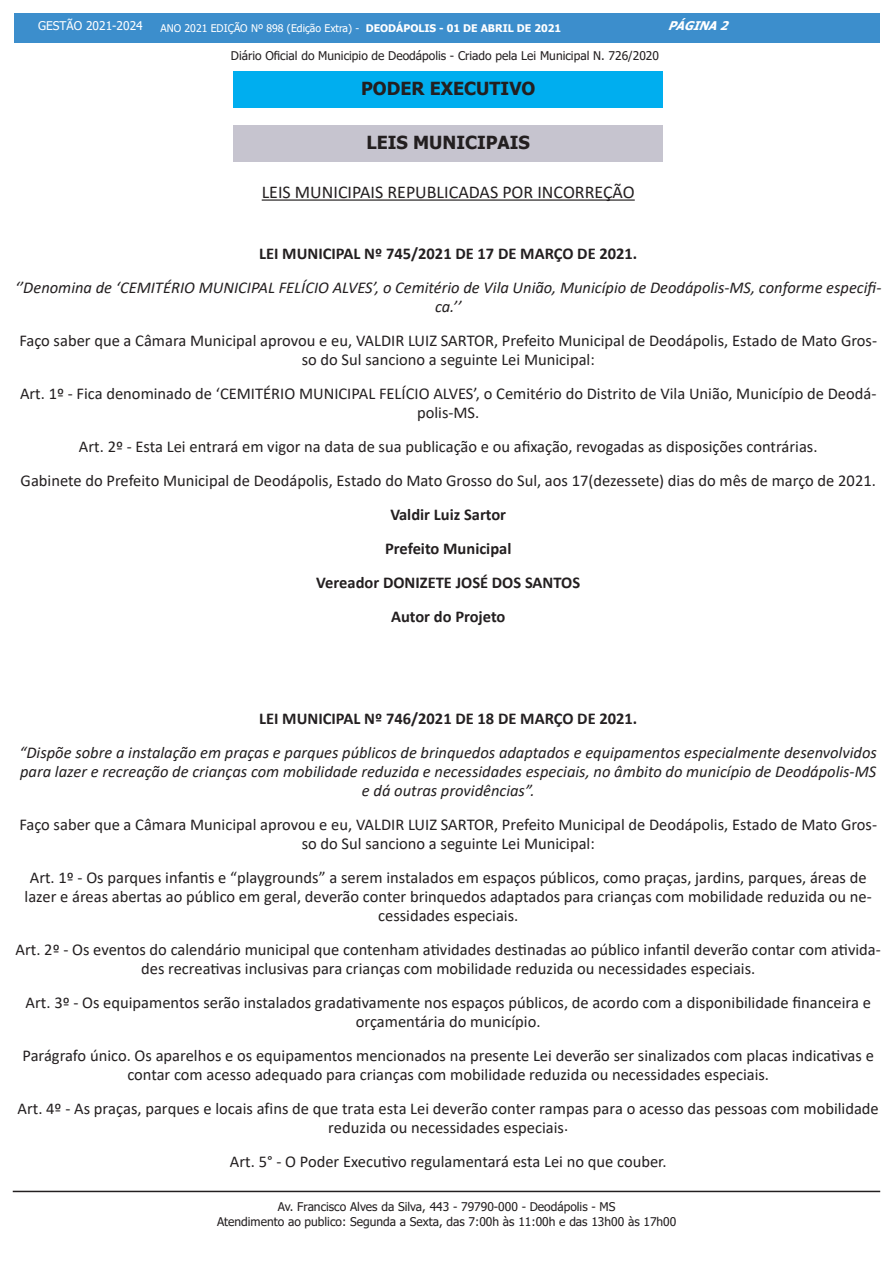
<style>
.page{position:relative;width:893px;height:1263px;background:#fff}
.page>*{position:absolute;margin:0;border:0;box-sizing:border-box;transform-origin:0 0}
.t1{font:18px "Calibri";color:#231f20}
.t2{font:700 18px "Tahoma";color:#231f20}
.t3{font:16.5px/18.9px "Calibri";color:#231f20;text-align:center}
.t4{font:italic 16.5px/19px "Calibri";color:#231f20;text-align:center}
.t5{font:700 16.5px "Calibri";color:#231f20}
.t6{font:12px/14.4px "Tahoma";color:#231f20;text-align:center}
.t7{font:12px "Tahoma";color:#fff}
.t8{font:italic 700 12px "Tahoma";color:#fff}
.t9{font:10.5px "Tahoma";color:#fff}
.s1{font-weight:700}
</style>
<div class="page">
<div style="left:14px;top:14px;width:865px;height:29px;background:#3c8ecc"></div>
<hr style="left:13px;top:1191px;width:867px;height:1px;background:#231f20">
<hr style="left:262px;top:199px;width:373px;height:2px;background:#231f20">
<div style="left:233px;top:72px;width:430px;height:36px;background:#00aeef"></div>
<div style="left:233px;top:126px;width:430px;height:36px;background:#c6c4cf"></div>
<p class="t7" style="left:38px;top:18px;width:106px">GESTÃO 2021-2024</p>
<p class="t9" style="left:161px;top:21px;width:402px">ANO 2021 EDIÇÃO Nº 898 (Edição Extra) - <span class="s1">DEODÁPOLIS - 01 DE ABRIL DE 2021</span></p>
<p class="t8" style="left:668px;top:17px;width:68px">PÁGINA2</p>
<p class="t6" style="left:231px;top:49px;width:430px">Diário Oficial do Municipio de Deodápolis - Criado pela Lei Municipal N. 726/2020</p>
<p class="t2" style="left:361px;top:76px;width:176px">PODER EXECUTIVO</p>
<p class="t2" style="left:366px;top:130px;width:165px">LEIS MUNICIPAIS</p>
<p class="t1" style="left:262px;top:180px;width:375px">LEIS MUNICIPAIS REPUBLICADAS POR INCORREÇÃO</p>
<p class="t5" style="left:259px;top:242px;width:380px">LEI MUNICIPAL Nº 745/2021 DE 17 DE MARÇO DE 2021.</p>
<p class="t4" style="left:15px;top:278px;width:868px">‘’Denomina de ‘CEMITÉRIO MUNICIPAL FELÍCIO ALVES’, o Cemitério de Vila União, Município de Deodápolis-MS, conforme especifi&shy;ca.’’</p>
<p class="t3" style="left:19px;top:331px;width:859px">Faço saber que a Câmara Municipal aprovou e eu, VALDIR LUIZ SARTOR, Prefeito Municipal de Deodápolis, Estado de Mato Gros&shy;so do Sul sanciono a seguinte Lei Municipal:</p>
<p class="t3" style="left:20px;top:384px;width:858px">Art. 1º - Fica denominado de ‘CEMITÉRIO MUNICIPAL FELÍCIO ALVES’, o Cemitério do Distrito de Vila União, Município de Deodá&shy;polis-MS.</p>
<p class="t3" style="left:79px;top:437px;width:740px">Art. 2º - Esta Lei entrará em vigor na data de sua publicação e ou afixação, revogadas as disposições contrárias.</p>
<p class="t3" style="left:21px;top:471px;width:857px">Gabinete do Prefeito Municipal de Deodápolis, Estado do Mato Grosso do Sul, aos 17(dezessete) dias do mês de março de 2021.</p>
<p class="t5" style="left:390px;top:503px;width:117px">Valdir Luiz Sartor</p>
<p class="t5" style="left:385px;top:537px;width:128px">Prefeito Municipal</p>
<p class="t5" style="left:316px;top:571px;width:265px">Vereador DONIZETE JOSÉ DOS SANTOS</p>
<p class="t5" style="left:391px;top:605px;width:116px">Autor do Projeto</p>
<p class="t5" style="left:259px;top:707px;width:380px">LEI MUNICIPAL Nº 746/2021 DE 18 DE MARÇO DE 2021.</p>
<p class="t4" style="left:20px;top:742px;width:859px">“Dispõe sobre a instalação em praças e parques públicos de brinquedos adaptados e equipamentos especialmente desenvolvidos para lazer e recreação de crianças com mobilidade reduzida e necessidades especiais, no âmbito do município de Deodápolis-MS e dá outras providências”.</p>
<p class="t3" style="left:19px;top:815px;width:859px">Faço saber que a Câmara Municipal aprovou e eu, VALDIR LUIZ SARTOR, Prefeito Municipal de Deodápolis, Estado de Mato Gros&shy;so do Sul sanciono a seguinte Lei Municipal:</p>
<p class="t3" style="left:25px;top:868px;width:849px">Art. 1º - Os parques infantis e “playgrounds” a serem instalados em espaços públicos, como praças, jardins, parques, áreas de lazer e áreas abertas ao público em geral, deverão conter brinquedos adaptados para crianças com mobilidade reduzida ou ne&shy;cessidades especiais.</p>
<p class="t3" style="left:16px;top:940px;width:867px">Art. 2º - Os eventos do calendário municipal que contenham atividades destinadas ao público infantil deverão contar com ativida&shy;des recreativas inclusivas para crianças com mobilidade reduzida ou necessidades especiais.</p>
<p class="t3" style="left:26px;top:992px;width:847px">Art. 3º - Os equipamentos serão instalados gradativamente nos espaços públicos, de acordo com a disponibilidade financeira e orçamentária do município.</p>
<p class="t3" style="left:23px;top:1045px;width:853px">Parágrafo único. Os aparelhos e os equipamentos mencionados na presente Lei deverão ser sinalizados com placas indicativas e contar com acesso adequado para crianças com mobilidade reduzida ou necessidades especiais.</p>
<p class="t3" style="left:18px;top:1098px;width:863px">Art. 4º - As praças, parques e locais afins de que trata esta Lei deverão conter rampas para o acesso das pessoas com mobilidade reduzida ou necessidades especiais.</p>
<p class="t3" style="left:230px;top:1151px;width:438px">Art. 5° - O Poder Executivo regulamentará esta Lei no que couber.</p>
<p class="t6" style="left:217px;top:1200px;width:461px">Av. Francisco Alves da Silva, 443 - 79790-000 - Deodápolis - MS<br>Atendimento ao publico: Segunda a Sexta, das 7:00h às 11:00h e das 13h00 às 17h00</p>
</div>
